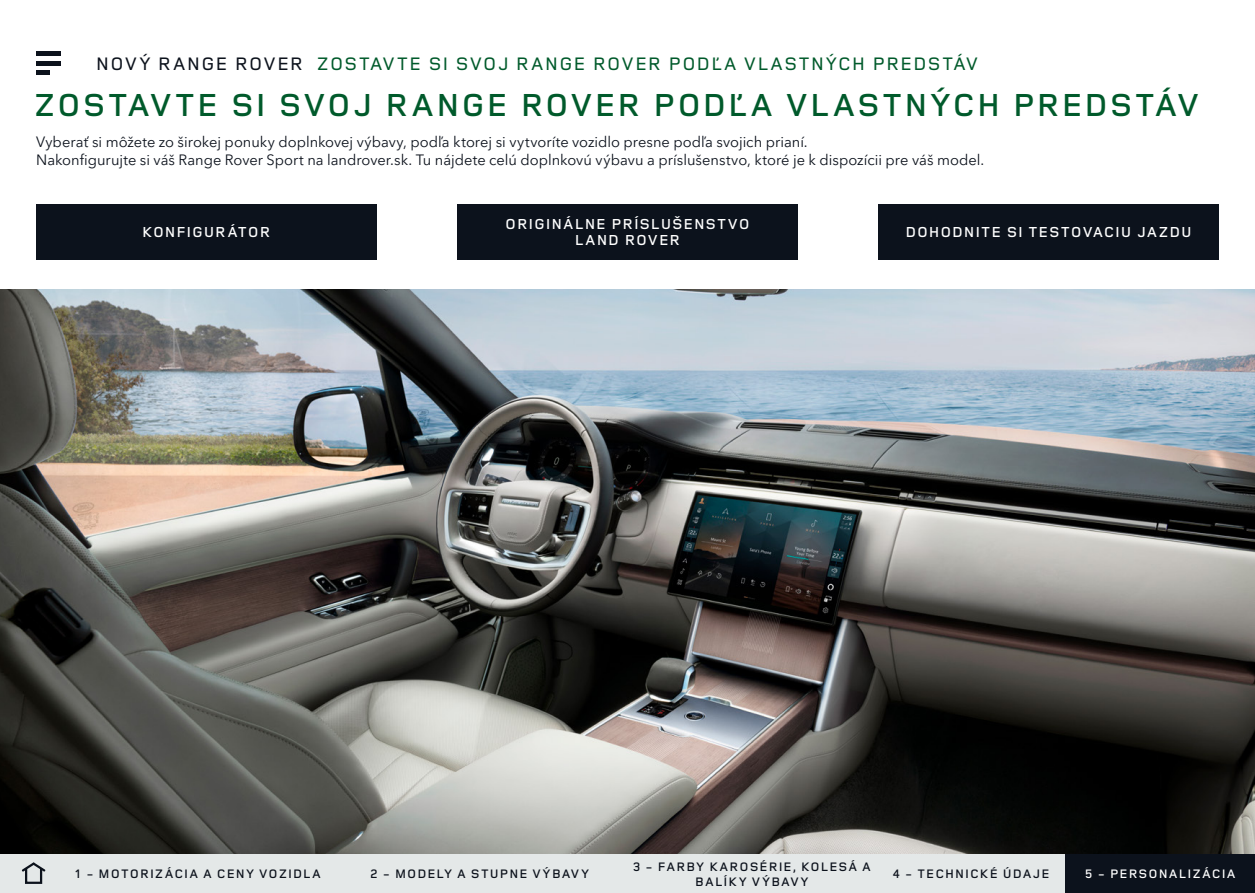
<style>
.page{position:relative;width:1255px;height:893px;background:#fff}
.page>*{position:absolute;margin:0;border:0;box-sizing:border-box;transform-origin:0 0}
.t1{font:600 33px "Land Rover Wide";color:#005a2b}
.t2{font:500 18.75px "Land Rover Wide";letter-spacing:.005em;color:#005a2b}
.t3{font:600 15px/16.5px "Land Rover Wide";letter-spacing:.01em;color:#fff;text-align:center}
.t4{font:14.7px/18px "Avenir Next W1 G";color:#0c121c}
.t5{font:600 12.75px/15px "Land Rover Wide";letter-spacing:.025em;color:#0c121c;text-align:center}
.t6{font:600 12.75px "Land Rover Wide";letter-spacing:.03em;color:#fff}
.s1{color:#0c121c}
</style>
<div class="page">
<img style="left:0;top:289px;width:1254px;height:566px">
<svg style="left:36px;top:55px;width:24px;height:16px"></svg>
<hr style="left:36px;top:51px;width:24px;height:4px;background:#0c121c">
<hr style="left:36px;top:61px;width:24px;height:4px;background:#0c121c">
<hr style="left:36px;top:71px;width:14px;height:4px;background:#0c121c">
<div style="left:0;top:855px;width:64px;height:38px;background:#e4e8e8"></div>
<svg style="left:21px;top:862px;width:25px;height:11px"></svg>
<div style="left:25px;top:867px;width:17px;height:17px;border:2px solid #0c121c"></div>
<div style="left:64px;top:855px;width:268px;height:38px;background:#e4e8e8"></div>
<div style="left:627px;top:855px;width:249px;height:38px;background:#e4e8e8"></div>
<div style="left:876px;top:855px;width:189px;height:38px;background:#e4e8e8"></div>
<div style="left:332px;top:855px;width:295px;height:38px;background:#e4e8e8"></div>
<div style="left:1065px;top:855px;width:189px;height:38px;background:#0c121c"></div>
<div style="left:457px;top:204px;width:340px;height:55px;background:#0c121c"></div>
<div style="left:878px;top:204px;width:340px;height:55px;background:#0c121c"></div>
<div style="left:36px;top:204px;width:340px;height:55px;background:#0c121c"></div>
<p class="t2" style="left:96px;top:50px;width:884px"><span class="s1">NOVÝ RANGE ROVER</span> ZOSTAVTE SI SVOJ RANGE ROVER PODĽA VLASTNÝCH PREDSTÁV</p>
<h1 class="t1" style="left:33px;top:82px;width:1168px">ZOSTAVTE SI SVOJ RANGE ROVER PODĽA VLASTNÝCH PREDSTÁV</h1>
<p class="t4" style="left:36px;top:132px;width:949px">Vyberať si môžete zo širokej ponuky doplnkovej výbavy, podľa ktorej si vytvoríte vozidlo presne podľa svojich prianí.<br>Nakonfigurujte si váš Range Rover Sport na landrover.sk. Tu nájdete celú doplnkovú výbavu a príslušenstvo, ktoré je k dispozícii pre váš model.</p>
<p class="t3" style="left:505px;top:215px;width:246px">ORIGINÁLNE PRÍSLUŠENSTVO<br>LAND ROVER</p>
<p class="t3" style="left:142px;top:223px;width:130px">KONFIGURÁTOR</p>
<p class="t3" style="left:905px;top:223px;width:288px">DOHODNITE SI TESTOVACIU JAZDU</p>
<p class="t5" style="left:74px;top:866px;width:248px">1 - MOTORIZÁCIA A CENY VOZIDLA</p>
<p class="t5" style="left:632px;top:858px;width:240px">3 - FARBY KAROSÉRIE, KOLESÁ A<br>BALÍKY VÝBAVY</p>
<p class="t5" style="left:370px;top:866px;width:221px">2 - MODELY A STUPNE VÝBAVY</p>
<p class="t5" style="left:892px;top:866px;width:159px">4 - TECHNICKÉ ÚDAJE</p>
<p class="t6" style="left:1084px;top:865px;width:153px">5 - PERSONALIZÁCIA</p>
</div>
